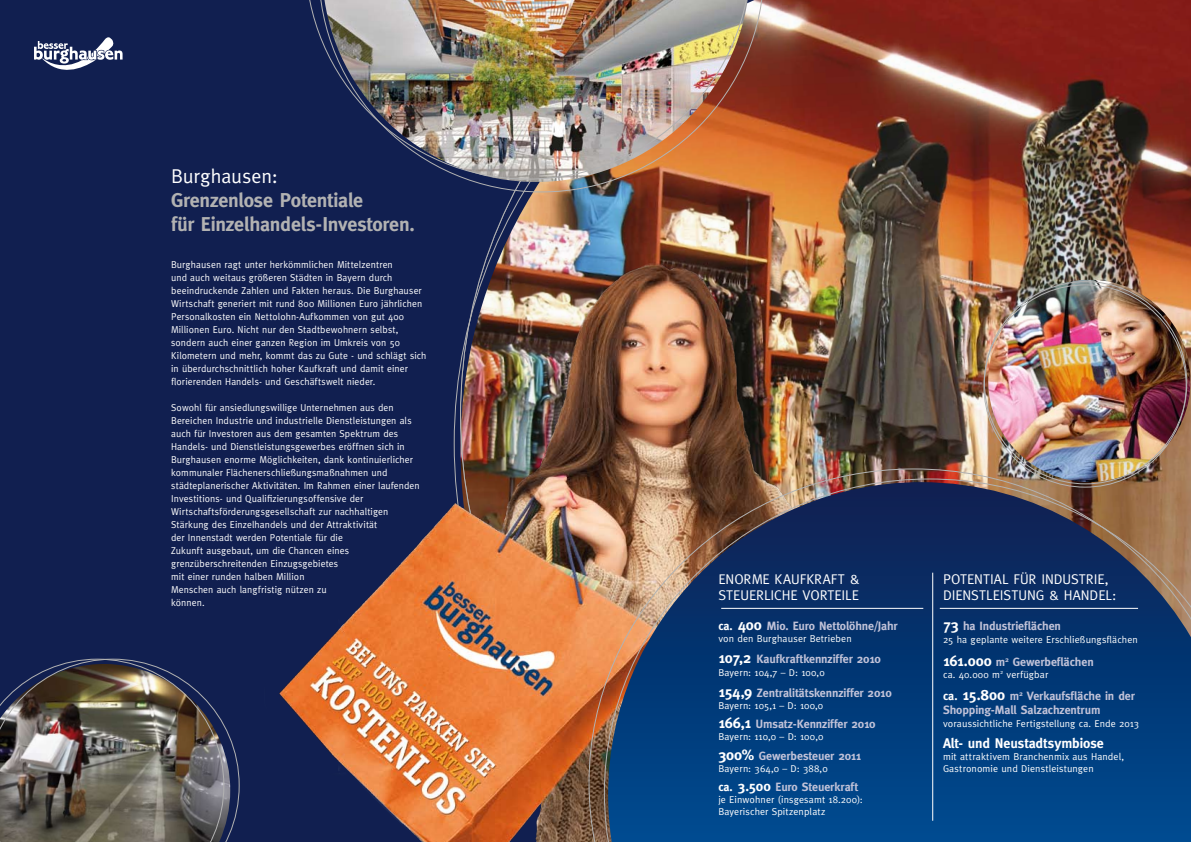
<style>
.page{position:relative;width:1191px;height:842px;background:#111f50}
.page>*{position:absolute;margin:0;border:0;box-sizing:border-box;transform-origin:0 0}
.t1{font:700 20px/24px "Meta";letter-spacing:-.01em;color:#b2b2b2}
.t2{font:20px "Meta";letter-spacing:.005em;color:#fff}
.t3{font:14.1px/16.2px "Meta";letter-spacing:-.005em;color:#fff}
.t4{font:700 14px "Meta";letter-spacing:-.005em;color:#fff}
.t5{font:700 12px/14.4px "Meta";letter-spacing:-.005em;color:#c1c2d8}
.t6{font:10px/13px "Meta";letter-spacing:.01em;color:#fff}
.s1{color:#fff}
.s2{font-size:15px;color:#fff}
.s3{font-size:14px;color:#fff}
</style>
<div class="page">
<img style="left:485px;top:0;width:706px;height:468px">
<img style="left:988px;top:280px;width:202px;height:202px;border-radius:101px">
<svg style="left:34px;top:37px;width:89px;height:33px"></svg>
<img style="left:279px;top:259px;width:713px;height:583px">
<img style="left:588px;top:468px;width:603px;height:374px">
<svg style="left:608px;top:482px;width:583px;height:360px;background:#1e4371"></svg>
<hr style="left:932px;top:573px;width:1px;height:248px;background:#fff">
<hr style="left:721px;top:608px;width:202px;height:1px;background:#fff">
<hr style="left:939px;top:608px;width:199px;height:1px;background:#fff">
<img style="left:318px;top:0;width:446px;height:192px">
<img style="left:0;top:659px;width:240px;height:183px">
<h1 class="t2" style="left:171px;top:165px;width:108px">Burghausen:</h1>
<h1 class="t1" style="left:171px;top:188px;width:245px">Grenzenlose Potentiale<br>für Einzelhandels-Investoren.</h1>
<p class="t6" style="left:171px;top:258px;width:257px">Burghausen ragt unter herkömmlichen Mittelzentren<br>und auch weitaus größeren Städten in Bayern durch beeindruckende Zahlen und Fakten heraus. Die Burghauser Wirtschaft generiert mit rund 800 Millionen Euro jährlichen Personalkosten ein N ettolohn-Aufkommen von gut 400<br>Millionen Euro. N icht nur den Stadtbewohnern selbst, sondern auch einer ganzen Region im Umkreis von 50<br>Kilometern und mehr, kommt das zu Gute - und schlägt sich in überdurchschnittlich hoher Kaufkraft und damit einer florierenden Handels- und Geschäftswelt nieder.</p>
<p class="t6" style="left:171px;top:401px;width:250px">Sowohl für ansiedlungswillige Unternehmen aus den Bereichen Industrie und industrielle Dienstleistungen als auch für Investoren aus dem gesamten Spektrum des Handels- und Dienstleistungsgewerbes eröffnen sich in Burghausen enorme Möglichkeiten, dank kontinuierlicher kommunaler Flächenerschließungsmaßnahmen und städteplanerischer Aktivitäten. Im Rahmen einer laufenden Investitions- und Qualifizierungsoffensive der Wirtschaftsförderungsgesellschaft zur nachhaltigen Stärkung des Einzelhandels und der Attraktivität<br>der Innenstadt werden Potentiale für die<br>Zukunft ausgebaut, um die Chancen eines grenzüberschreitenden Einzugsgebietes<br>mit einer runden halben Million<br>Menschen auch langfristig nützen zu<br>können.</p>
<h2 class="t3" style="left:718px;top:570px;width:143px">Enorme Kaufkraft &amp; steuerlich</h2>
<h2 class="t3" style="left:790px;top:587px;width:70px">e Vorteile</h2>
<p class="t5" style="left:718px;top:618px;width:181px"><span class="s1">ca.</span> <span class="s2">400</span> Mio. Euro Nettolöhne/Jahr</p>
<p class="t6" style="left:718px;top:632px;width:135px">von den Burghauser Betrieben</p>
<p class="t5" style="left:718px;top:651px;width:164px"><span class="s2">107,2</span> Kaufkraftkennziffer 2010</p>
<p class="t6" style="left:718px;top:666px;width:108px">Bayern: 104,7 – D: 100,0</p>
<p class="t5" style="left:718px;top:685px;width:175px"><span class="s2">154,9</span> Zentralitätskennziffer 2010</p>
<p class="t6" style="left:718px;top:698px;width:106px">Bayern: 105,1 – D: 100,0</p>
<p class="t5" style="left:718px;top:716px;width:159px"><span class="s2">166,1</span> Umsatz-Kennziffer 2010</p>
<p class="t6" style="left:718px;top:729px;width:107px">Bayern: 110,0 – D: 100,0</p>
<p class="t5" style="left:718px;top:749px;width:144px"><span class="s2">300%</span> Gewerbesteuer 2011</p>
<p class="t6" style="left:718px;top:762px;width:111px">Bayern: 364,0 – D: 388,0</p>
<p class="t5" style="left:718px;top:780px;width:141px"><span class="s1">ca.</span> <span class="s3">3.500</span> Euro Steuerkraft</p>
<p class="t6" style="left:718px;top:794px;width:146px;line-height:12px">je Einwohner (insgesamt 18.200):<br>Bayerischer Spitzenplatz</p>
<h2 class="t3" style="left:943px;top:570px;width:175px">Potential für Industri e,<br>Di enstleistung &amp; Handel:</h2>
<p class="t5" style="left:943px;top:618px;width:119px"><span class="s2">73</span> ha Industrieflächen</p>
<p class="t6" style="left:943px;top:633px;width:196px">25 ha geplante weitere Erschließungsflächen</p>
<p class="t5" style="left:943px;top:654px;width:152px"><span class="s2">161.000</span> m<sup>2</sup> Gewerbeflächen</p>
<p class="t6" style="left:943px;top:667px;width:107px">ca. 40.000 m<sup>2</sup> verfügbar</p>
<p class="t5" style="left:943px;top:688px;width:193px"><span class="s1">ca.</span> <span class="s2">15.800</span> m<sup>2</sup> Verkaufsfläche in der<br>Shopping-Mall Salzachzentrum</p>
<p class="t6" style="left:943px;top:717px;width:197px">voraussichtliche Fertigstellung ca. Ende 2013</p>
<h3 class="t4" style="left:943px;top:735px;width:162px">Alt- und Neustadtsymbiose</h3>
<p class="t6" style="left:943px;top:750px;width:182px;line-height:12px">mit attraktivem Branchenmix aus Handel,<br>Gastronomie und Dienstleistungen</p>
</div>
